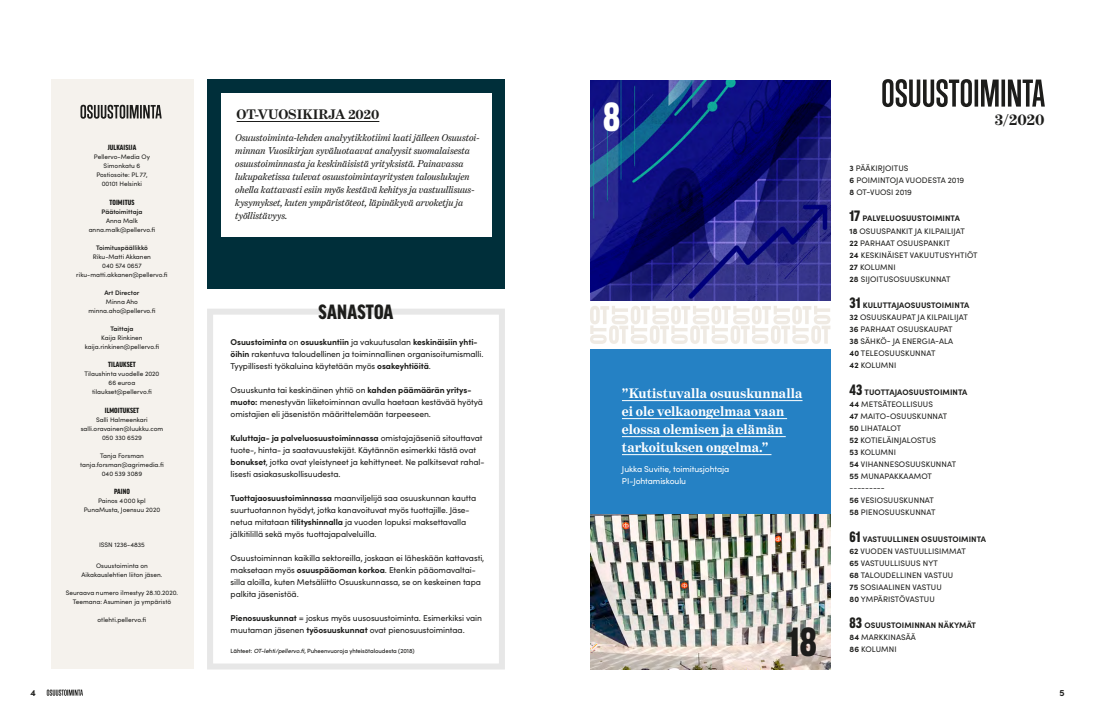
<style>
.page{position:relative;width:1095px;height:726px;background:#fff}
.page>*{position:absolute;margin:0;border:0;box-sizing:border-box;transform-origin:0 0}
.t1{font:900 condensed 43.3px "Good Headline Pro";color:#1d1d1b}
.t2{font:900 condensed 43.3px "Good Headline Pro";color:#fff}
.t3{font:900 condensed 22px "Good Headline Pro";letter-spacing:.01em;color:#1d1d1b}
.t4{font:700 16px "Benton Modern Text Two";color:#1d1d1b}
.t5{font:700 14px/18px "Benton Modern Text Two";color:#fff}
.t6{font:700 14px "Benton Modern Text Two";color:#1d1d1b}
.t7{font:italic 10px/13px "Benton Modern Text Two";color:#1d1d1b}
.t8{font:700 9px "Sofia Pro";color:#1d1d1b}
.t9{font:8.5px/12px "Sofia Pro";letter-spacing:-.01em;color:#1d1d1b}
.t10{font:8.5px/12px "Sofia Pro";letter-spacing:-.01em;color:#fff}
.t11{font:8px/12px "Sofia Pro";letter-spacing:.01em;color:#1d1d1b}
.t12{font:700 8px/12px "Sofia Pro";letter-spacing:.01em;color:#1d1d1b}
.t13{font:900 condensed 8px "Good Headline Pro";letter-spacing:.01em;color:#1d1d1b}
.t14{font:6.5px/9px "Sofia Pro";color:#1d1d1b;text-align:center}
.t15{font:600 6.5px "Sofia Pro";color:#1d1d1b}
.t16{font:500 6px "Sofia Pro";letter-spacing:-.01em;color:#1d1d1b}
.s1{font-weight:700}
.s2{font-style:italic}
.s3{font-weight:400}
.s4{font-family:"Good Headline Pro";font-weight:900;font-stretch:condensed;font-size:16px}
</style>
<div class="page">
<div style="left:51px;top:79px;width:143px;height:590px;background:#f5f2ed"></div>
<img style="left:590px;top:80px;width:240px;height:220px">
<div style="left:207px;top:79px;width:298px;height:210px;background:#002f3a"></div>
<img style="left:590px;top:514px;width:240px;height:155px">
<div style="left:590px;top:349px;width:240px;height:165px;background:#2581c4"></div>
<svg style="left:590px;top:306px;width:240px;height:38px"></svg>
<div style="left:221px;top:93px;width:270px;height:144px;background:#fff"></div>
<div style="left:207px;top:309px;width:298px;height:360px;border:6px solid #e7e7e7"></div>
<svg style="left:882px;top:79px;width:162px;height:28px"></svg>
<svg style="left:80px;top:105px;width:82px;height:14px"></svg>
<hr style="left:236px;top:121px;width:143px;height:1px;background:#1d1d1b">
<hr style="left:621px;top:400px;width:181px;height:1px;background:#fff">
<hr style="left:621px;top:418px;width:166px;height:1px;background:#fff">
<hr style="left:621px;top:436px;width:164px;height:1px;background:#fff">
<hr style="left:621px;top:454px;width:150px;height:1px;background:#fff">
<svg style="left:47px;top:689px;width:36px;height:6px"></svg>
<p class="t13" style="left:108px;top:143px;width:30px">JULKAISIJA</p>
<p class="t14" style="left:94px;top:152px;width:58px">Pellervo-Media Oy<br>Simonkatu 6<br>Postiosoite: PL 77,<br>00101 Helsinki</p>
<p class="t13" style="left:109px;top:198px;width:26px">TOIMITUS</p>
<p class="t15" style="left:101px;top:206px;width:42px">Päätoimittaja</p>
<p class="t14" style="left:89px;top:215px;width:68px">Anna Malk anna.malk@pellervo.fi</p>
<p class="t15" style="left:96px;top:242px;width:53px">Toimituspäällikkö</p>
<p class="t14" style="left:76px;top:251px;width:93px">Riku-Matti Akkanen<br>040 574 0657 riku-matti.akkanen@pellervo.fi</p>
<p class="t15" style="left:104px;top:287px;width:37px">Art Director</p>
<p class="t14" style="left:88px;top:296px;width:68px">Minna Aho minna.aho@pellervo.fi</p>
<p class="t15" style="left:111px;top:323px;width:24px">Taittaja</p>
<p class="t14" style="left:85px;top:332px;width:76px">Kaija Rinkinen kaija.rinkinen@pellervo.fi</p>
<p class="t13" style="left:108px;top:361px;width:29px">TILAUKSET</p>
<p class="t14" style="left:84px;top:369px;width:76px">Tilaushinta vuodelle 2020<br>66 euroa tilaukset@pellervo.fi</p>
<p class="t13" style="left:105px;top:406px;width:36px">ILMOITUKSET</p>
<p class="t14" style="left:81px;top:414px;width:84px">Salli Halmeenkari salli.oravainen@luukku.com<br>050 330 6529</p>
<p class="t14" style="left:80px;top:450px;width:85px">Tanja Forsman tanja.forsman@agrimedia.fi<br>040 539 3089</p>
<p class="t13" style="left:114px;top:488px;width:17px">PAINO</p>
<p class="t14" style="left:84px;top:496px;width:78px">Painos 4000 kpl<br>PunaMusta, Joensuu 2020</p>
<p class="t14" style="left:99px;top:540px;width:47px">ISSN 1236-4835</p>
<p class="t14" style="left:82px;top:560px;width:82px">Osuustoiminta on<br>Aikakauslehtien liiton jäsen.</p>
<p class="t14" style="left:66px;top:587px;width:114px">Seuraava numero ilmestyy 28.10.2020.<br>Teemana: Asuminen ja ympäristö</p>
<p class="t14" style="left:98px;top:614px;width:50px">otlehti.pellervo.fi</p>
<h3 class="t6" style="left:236px;top:106px;width:144px">OT-VUOSIKIRJA 2020</h3>
<p class="t7" style="left:235px;top:131px;width:245px">Osuustoiminta-lehden analyytikkotiimi laati jälleen Osuustoi&shy;minnan Vuosikirjan syväluotaavat analyysit suomalaisesta osuustoiminnasta ja keskinäisistä yrityksistä. Painavassa lukupaketissa tulevat osuustoimintayritysten talouslukujen ohella kattavasti esiin myös kestävä kehitys ja vastuullisuus&shy;kysymykset, kuten ympäristöteot, läpinäkyvä arvoketju ja työllistävyys.</p>
<h2 class="t3" style="left:318px;top:302px;width:76px">SANASTOA</h2>
<p class="t9" style="left:230px;top:335px;width:254px"><span class="s1">Osuustoiminta</span> on <span class="s1">osuuskuntiin</span> ja vakuutusalan <span class="s1">keskinäisiin yhti&shy;öihin</span> rakentuva taloudellinen ja toiminnallinen organisoitumismalli.<br>Tyypillisesti työkaluina käytetään myös <span class="s1">osakeyhtiöitä</span>.</p>
<p class="t9" style="left:230px;top:383px;width:254px">Osuuskunta tai keskinäinen yhtiö on <span class="s1">kahden päämäärän yritys&shy;muoto:</span> menestyvän liiketoiminnan avulla haetaan kestävää hyötyä omistajien eli jäsenistön määrittelemään tarpeeseen.</p>
<p class="t9" style="left:230px;top:431px;width:255px"><span class="s1">Kuluttaja- ja palveluosuustoiminnassa</span> omistajajäseniä sitouttavat tuote-, hinta- ja saatavuustekijät. Käytännön esimerkki tästä ovat <span class="s1">bonukset</span>, jotka ovat yleistyneet ja kehittyneet. Ne palkitsevat rahal&shy;lisesti asiakasuskollisuudesta.</p>
<p class="t9" style="left:230px;top:491px;width:247px"><span class="s1">Tuottajaosuustoiminnassa</span> maanviljelijä saa osuuskunnan kautta suurtuotannon hyödyt, jotka kanavoituvat myös tuottajille. Jäse&shy;netua mitataan <span class="s1">tilityshinnalla</span> ja vuoden lopuksi maksettavalla jälkitilillä sekä myös tuottajapalveluilla.</p>
<p class="t9" style="left:230px;top:551px;width:255px">Osuustoiminnan kaikilla sektoreilla, joskaan ei läheskään kattavasti, maksetaan myös <span class="s1">osuuspääoman korkoa</span>. Etenkin pääomavaltai&shy;silla aloilla, kuten Metsäliitto Osuuskunnassa, se on keskeinen tapa palkita jäsenistöä.</p>
<p class="t9" style="left:230px;top:611px;width:253px"><span class="s1">Pienosuuskunnat</span> = joskus myös uusosuustoiminta. Esimerkiksi vain muutaman jäsenen <span class="s1">työosuuskunnat</span> ovat pienosuustoimintaa.</p>
<p class="t16" style="left:230px;top:646px;width:185px">Lähteet: <span class="s2">OT-lehti/pellervo.fi,</span> Puheenvuoroja yhteisötaloudesta (2018)</p>
<h1 class="t2" style="left:603px;top:97px;width:19px">8</h1>
<h3 class="t5" style="left:621px;top:384px;width:182px">”Kutistuvalla osuuskunnalla ei ole velkaongelmaa vaan elossa olemisen ja elämän tarkoituksen ongelma.”</h3>
<p class="t10" style="left:621px;top:462px;width:109px">Jukka Suvitie, toimitusjohtaja<br>PI-Johtamiskoulu</p>
<h1 class="t1" style="left:786px;top:622px;width:31px">18</h1>
<h3 class="t4" style="left:994px;top:110px;width:51px">3<span class="s3">/</span>2020</h3>
<p class="t11" style="left:849px;top:161px;width:116px"><span class="s1">3</span> PÄÄKIRJOITUS<br><span class="s1">6</span> POIMINTOJA VUODESTA 2019<br><span class="s1">8</span> OT-VUOSI 2019</p>
<p class="t11" style="left:849px;top:212px;width:130px"><span class="s4">17</span> <span class="s1">PALVELUOSUUSTOIMINTA<br>18</span> OSUUSPANKIT JA KILPAILIJAT<br><span class="s1">22</span> PARHAAT OSUUSPANKIT<br><span class="s1">24</span> KESKINÄISET VAKUUTUSYHTIÖT<br><span class="s1">27</span> KOLUMNI<br><span class="s1">28</span> SIJOITUSOSUUSKUNNAT</p>
<p class="t11" style="left:849px;top:299px;width:121px"><span class="s4">31</span> <span class="s1">KULUTTAJAOSUUSTOIMINTA<br>32</span> OSUUSKAUPAT JA KILPAILIJAT<br><span class="s1">36</span> PARHAAT OSUUSKAUPAT<br><span class="s1">38</span> SÄHKÖ- JA ENERGIA-ALA<br><span class="s1">40</span> TELEOSUUSKUNNAT<br><span class="s1">42</span> KOLUMNI</p>
<p class="t11" style="left:849px;top:385px;width:119px"><span class="s4">43</span> <span class="s1">TUOTTAJAOSUUSTOIMINTA<br>44</span> METSÄTEOLLISUUS<br><span class="s1">47</span> MAITO-OSUUSKUNNAT<br><span class="s1">50</span> LIHATALOT<br><span class="s1">52</span> KOTIELÄINJALOSTUS<br><span class="s1">53</span> KOLUMNI<br><span class="s1">54</span> VIHANNESOSUUSKUNNAT<br><span class="s1">55</span> MUNAPAKKAAMOT ---------<br><span class="s1">56</span> VESIOSUUSKUNNAT<br><span class="s1">58</span> PIENOSUUSKUNNAT</p>
<p class="t11" style="left:849px;top:532px;width:138px"><span class="s4">61</span> <span class="s1">VASTUULLINEN OSUUSTOIMINTA<br>62</span> VUODEN VASTUULLISIMMAT<br><span class="s1">65</span> VASTUULLISUUS NYT<br><span class="s1">68</span> TALOUDELLINEN VASTUU<br><span class="s1">75</span> SOSIAALINEN VASTUU<br><span class="s1">80</span> YMPÄRISTÖVASTUU</p>
<p class="t12" style="left:849px;top:619px;width:128px"><span class="s4">83</span> OSUUSTOIMINNAN NÄKYMÄT<br>84 <span class="s3">MARKKINASÄÄ<br></span>86 <span class="s3">KOLUMNI</span></p>
<p class="t8" style="left:30px;top:685px;width:7px">4</p>
<p class="t8" style="left:1059px;top:685px;width:7px">5</p>
</div>
